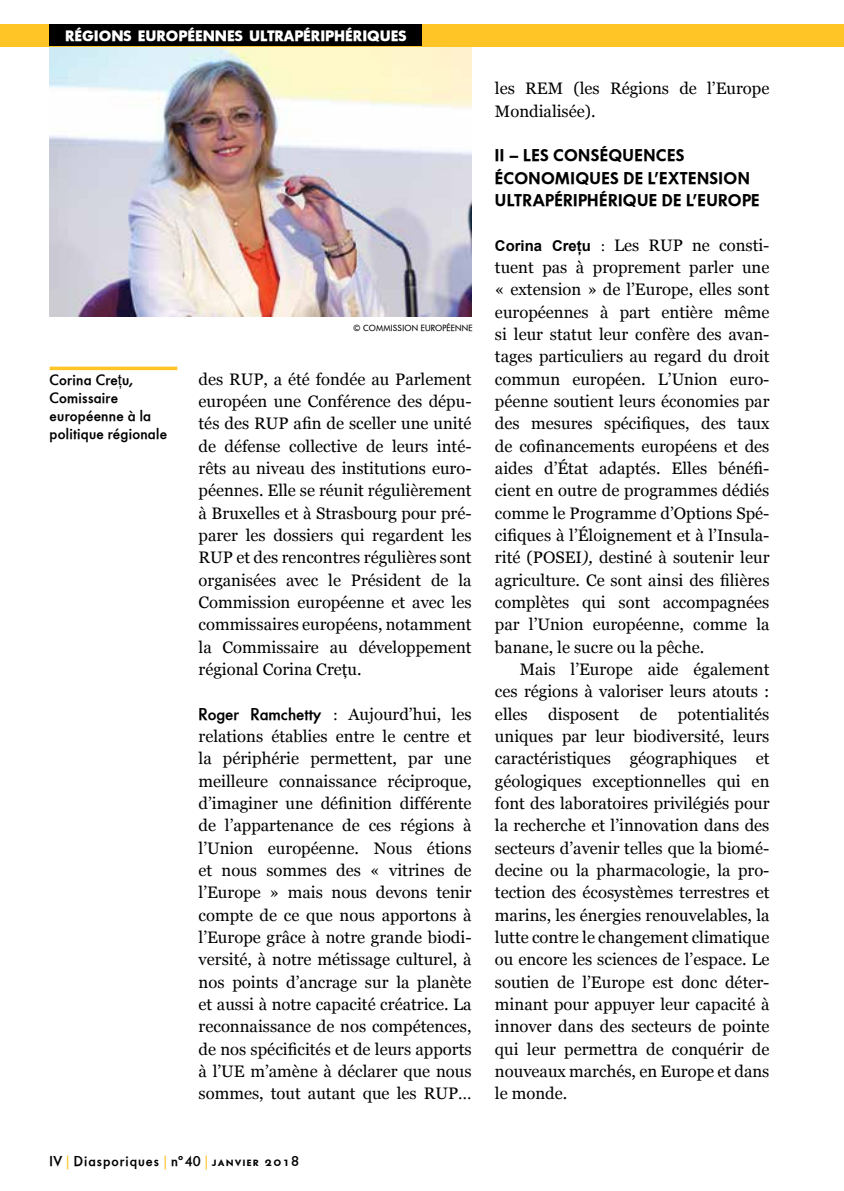
<style>
.page{position:relative;width:844px;height:1191px;background:#fff}
.page>*{position:absolute;margin:0;border:0;box-sizing:border-box;transform-origin:0 0}
.t1{font:16.62px/22.4px "Georgia";color:#000;text-align:justify}
.t2{font:16.62px/22.4px "Futura Serie BQ Demi Bold SC";letter-spacing:.025em;color:#000}
.t3{font:16.62px "Futura Serie BQ Medium";color:#000}
.t4{font:14.88px/17.8px "Futura Serie BQ Medium";letter-spacing:.015em;color:#000}
.t5{font:14.7px "Futura Serie BQ Bold";color:#fff}
.t6{font:14px "Futura Serie BQ Medium";letter-spacing:.07em;color:#000}
.t7{font:8.75px "Futura Serie BQ Book";letter-spacing:.02em;color:#000}
.s1{font-family:"Arial"}
.s2{font-family:"Georgia"}
.s3{font-family:"Futura Serie BQ Book";color:#ffc425}
.s4{font-family:"Futura Serie BQ Medium SC"}
.s5{font-family:"Arial";font-weight:700;font-size:14.88px}
.s6{font-family:"Futura Serie BQ Medium";font-size:15.75px}
.s7{font-style:italic}
</style>
<div class="page">
<div style="left:0;top:25px;width:843px;height:22px;background:#ffc425"></div>
<svg style="left:843px;top:25px;width:1px;height:22px"></svg>
<div style="left:50px;top:25px;width:372px;height:21px;background:#000"></div>
<img style="left:50px;top:47px;width:421px;height:270px">
<hr style="left:50px;top:367px;width:127px;height:3px;background:#ffc425">
<p class="t5" style="left:65px;top:27px;width:343px">RÉGIONS EUROPÉENNES ULTRAPÉRIPHÉRIQUES</p>
<p class="t4" style="left:50px;top:371px;width:119px">Corina Cre<span class="s1">ţ</span>u,<br>Comissaire européenne à la politique régionale</p>
<p class="t7" style="left:353px;top:322px;width:120px">© COMMISSION EUROPÉENNE</p>
<p class="t1" style="left:198px;top:367px;width:274px">des RUP, a été fondée au Parlement européen une Conférence des dépu&shy;tés des RUP afin de sceller une unité de défense collective de leurs inté&shy;rêts au niveau des institutions euro&shy;péennes. Elle se réunit régulièrement à Bruxelles et à Strasbourg pour pré&shy;parer les dossiers qui regardent les RUP et des rencontres régulières sont organisées avec le Président de la Commission européenne et avec les commissaires européens, notamment la Commissaire au développement régional Corina Creţu.</p>
<p class="t3" style="left:198px;top:704px;width:274px">Roger Ramchetty : <span class="s2">Aujourd’hui, les</span></p>
<p class="t1" style="left:198px;top:725px;width:274px">relations établies entre le centre et la périphérie permettent, par une meilleure connaissance réciproque, d’imaginer une définition différente de l’appartenance de ces régions à l’Union européenne. Nous étions et nous sommes des « vitrines de l’Europe » mais nous devons tenir compte de ce que nous apportons à l’Europe grâce à notre grande biodi&shy;versité, à notre métissage culturel, à nos points d’ancrage sur la planète et aussi à notre capacité créatrice. La reconnaissance de nos compétences, de nos spécificités et de leurs apports à l’UE m’amène à déclarer que nous sommes, tout autant que les RUP…</p>
<p class="t6" style="left:50px;top:1153px;width:251px">IV <span class="s3">|</span> Diasporiques <span class="s3">|</span> nº40 <span class="s3">|</span> <span class="s4">janvier 2018</span></p>
<p class="t1" style="left:495px;top:77px;width:276px">les REM (les Régions de l’Europe<br>Mondialisée).</p>
<p class="t2" style="left:495px;top:144px;width:266px">II – LES CONSÉQUENCES<br>ÉCONOMIQUES DE L’EXTENSION<br>ULTRAPÉRIPHÉRIQUE DE L’EUROPE</p>
<p class="t1" style="left:495px;top:234px;width:276px"><span class="s5">Corina Creţu</span> <span class="s6">:</span> Les RUP ne consti&shy;tuent pas à proprement parler une « extension » de l’Europe, elles sont européennes à part entière même si leur statut leur confère des avan&shy;tages particuliers au regard du droit commun européen. L’Union euro&shy;péenne soutient leurs économies par des mesures spécifiques, des taux de cofinancements européens et des aides d’État adaptés. Elles bénéfi&shy;cient en outre de programmes dédiés comme le Programme d’Options Spé&shy;cifiques à l’Éloignement et à l’Insula&shy;rité (POSEI<span class="s7">),</span> destiné à soutenir leur agriculture. Ce sont ainsi des filières complètes qui sont accompagnées par l’Union européenne, comme la banane, le sucre ou la pêche.</p>
<p class="t1" style="left:495px;top:658px;width:276px;text-indent:25px">Mais l’Europe aide également ces régions à valoriser leurs atouts : elles disposent de potentialités uniques par leur biodiversité, leurs caractéristiques géographiques et géologiques exceptionnelles qui en font des laboratoires privilégiés pour la recherche et l’innovation dans des secteurs d’avenir telles que la biomé&shy;decine ou la pharmacologie, la pro&shy;tection des écosystèmes terrestres et marins, les énergies renouvelables, la lutte contre le changement climatique ou encore les sciences de l’espace. Le soutien de l’Europe est donc déter&shy;minant pour appuyer leur capacité à innover dans des secteurs de pointe qui leur permettra de conquérir de nouveaux marchés, en Europe et dans le monde.</p>
</div>
